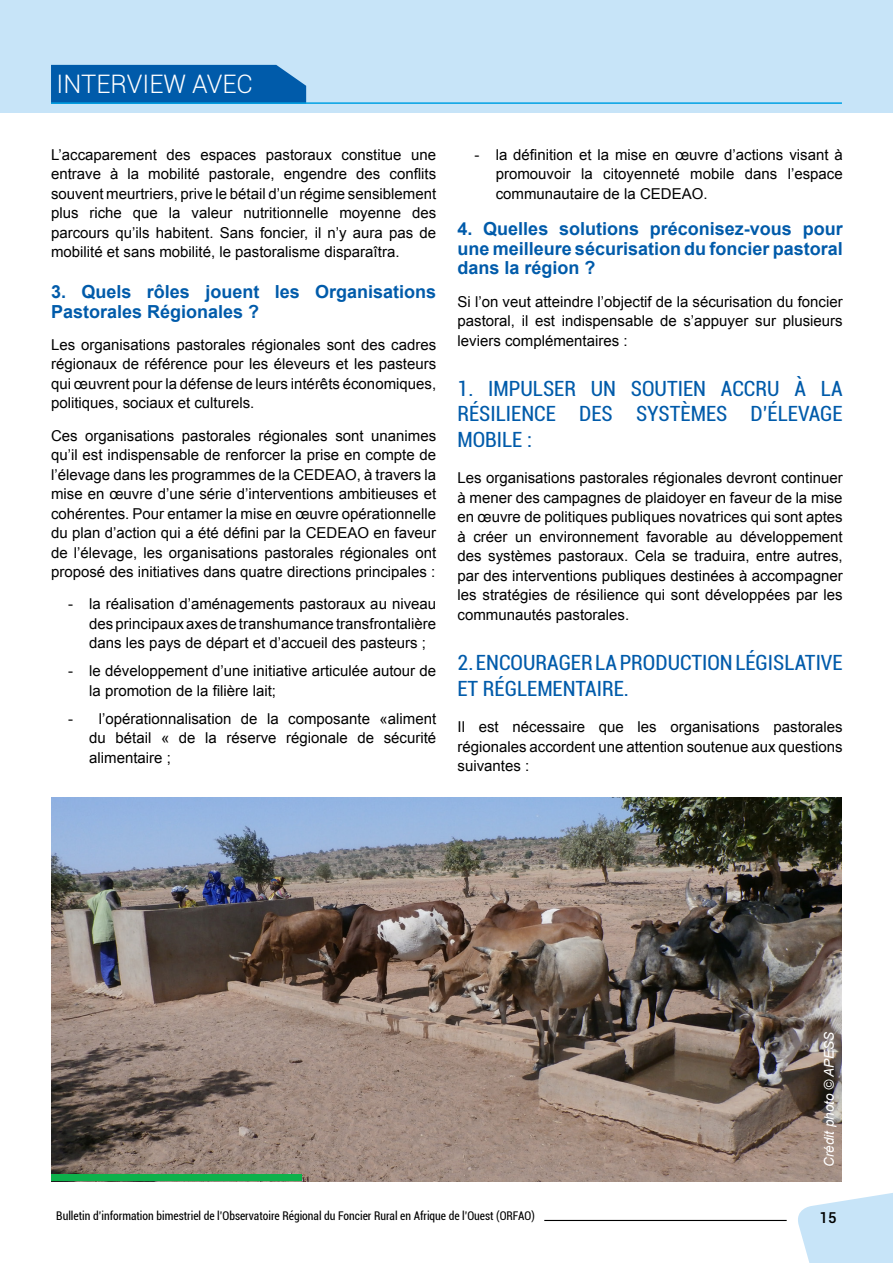
<style>
.page{position:relative;width:893px;height:1263px;background:#fff}
.page>*{position:absolute;margin:0;border:0;box-sizing:border-box;transform-origin:0 0}
.t1{font:300 25.5px "Roboto";color:#fff}
.t2{font:condensed 21px/25.2px "Roboto";color:#005baa;text-align:justify}
.t3{font:700 18px/19.5px "Arial";color:#005baa}
.t4{font:15px/19.5px "Arial";color:#000;text-align:justify}
.t5{font:500 15px "Roboto";color:#000}
.t6{font:italic 13.5px "Arial";letter-spacing:-.01em;color:#fff}
.t7{font:condensed 12px "Roboto";color:#000;scale:.96 1}
</style>
<div class="page">
<svg style="left:798px;top:1193px;width:95px;height:70px;background:#cfe7f9"></svg>
<div style="left:0;top:0;width:893px;height:113px;background:#c7e4f8"></div>
<hr style="left:544px;top:1220px;width:243px;height:1px;background:#000">
<div style="left:51px;top:65px;width:255px;height:37px;background:#005baa"></div>
<hr style="left:51px;top:102px;width:791px;height:2px;background:#00a1e4">
<img style="left:52px;top:797px;width:790px;height:384px">
<div style="left:51px;top:1174px;width:251px;height:7px;background:#0db14b"></div>
<h1 class="t1" style="left:57px;top:66px;width:198px">INTERVIEW AVEC</h1>
<p class="t4" style="left:51px;top:145px;width:387px">L’accaparement des espaces pastoraux constitue une entrave à la mobilité pastorale, engendre des conflits souvent meurtriers, prive le bétail d’un régime sensiblement plus riche que la valeur nutritionnelle moyenne des parcours qu’ils habitent. Sans foncier, il n’y aura pas de mobilité et sans mobilité, le pastoralisme disparaîtra.</p>
<p class="t3" style="left:51px;top:282px;width:387px">3. Quels rôles jouent les Organisations<br>Pastorales Régionales ?</p>
<p class="t4" style="left:51px;top:335px;width:387px">Les organisations pastorales régionales sont des cadres régionaux de référence pour les éleveurs et les pasteurs qui œuvrent pour la défense de leurs intérêts économiques, politiques, sociaux et culturels.</p>
<p class="t4" style="left:51px;top:426px;width:387px">Ces organisations pastorales régionales sont unanimes qu’il est indispensable de renforcer la prise en compte de l’élevage dans les programmes de la CEDEAO, à travers la mise en œuvre d’une série d’interventions ambitieuses et cohérentes. Pour entamer la mise en œuvre opérationnelle du plan d’action qui a été défini par la CEDEAO en faveur de l’élevage, les organisations pastorales régionales ont proposé des initiatives dans quatre directions principales :</p>
<p class="t4" style="left:89px;top:594px;width:348px;text-indent:-21px">- la réalisation d’aménagements pastoraux au niveau des principaux axes de transhumance transfrontalière dans les pays de départ et d’accueil des pasteurs ;</p>
<p class="t4" style="left:89px;top:661px;width:348px;text-indent:-21px">- le développement d’une initiative articulée autour de la promotion de la filière lait;</p>
<p class="t4" style="left:89px;top:709px;width:348px;text-indent:-21px">- l’opérationnalisation de la composante «aliment du bétail « de la réserve régionale de sécurité alimentaire ;</p>
<p class="t4" style="left:496px;top:145px;width:348px;text-indent:-21px">- la définition et la mise en œuvre d’actions visant à promouvoir la citoyenneté mobile dans l’espace communautaire de la CEDEAO.</p>
<p class="t3" style="left:457px;top:220px;width:387px;text-align:justify">4. Quelles solutions préconisez-vous pour une meilleure sécurisation du foncier pastoral dans la région ?</p>
<p class="t4" style="left:457px;top:292px;width:387px">Si l’on veut atteindre l’objectif de la sécurisation du foncier pastoral, il est indispensable de s’appuyer sur plusieurs leviers complémentaires :</p>
<h2 class="t2" style="left:457px;top:375px;width:310px">1. IMPULSER UN SOUTIEN ACCRU</h2>
<h2 class="t2" style="left:457px;top:375px;width:387px;text-indent:337px">À LA RÉSILIENCE DES SYSTÈMES D’ÉLEVAGE MOBILE :</h2>
<p class="t4" style="left:457px;top:468px;width:387px">Les organisations pastorales régionales devront continuer à mener des campagnes de plaidoyer en faveur de la mise en œuvre de politiques publiques novatrices qui sont aptes à créer un environnement favorable au développement des systèmes pastoraux. Cela se traduira, entre autres, par des interventions publiques destinées à accompagner les stratégies de résilience qui sont développées par les communautés pastorales.</p>
<h2 class="t2" style="left:457px;top:650px;width:66px">2. ENCOURA</h2>
<h2 class="t2" style="left:457px;top:650px;width:387px;text-indent:101px">GER LA PRODUCTION LÉGISLATIVE<br>ET RÉGLEMENTAIRE.</h2>
<p class="t4" style="left:457px;top:717px;width:387px">Il est nécessaire que les organisations pastorales régionales accordent une attention soutenue aux questions suivantes :</p>
<p class="t6" style="left:820px;top:1167px;width:137px;rotate:-90deg">Crédit photo © APESS</p>
<p class="t7" style="left:56px;top:1207px;width:470px">BULLETIN D’INFORMATION BIMESTRIEL DE L’OBSERVATOIRE RÉGIONAL DU FONCIER RURAL EN AFRIQUE DE L’OUEST (ORFAO</p>
<p class="t7" style="left:531px;top:1207px;width:5px">)</p>
<p class="t5" style="left:820px;top:1207px;width:19px">15</p>
</div>
